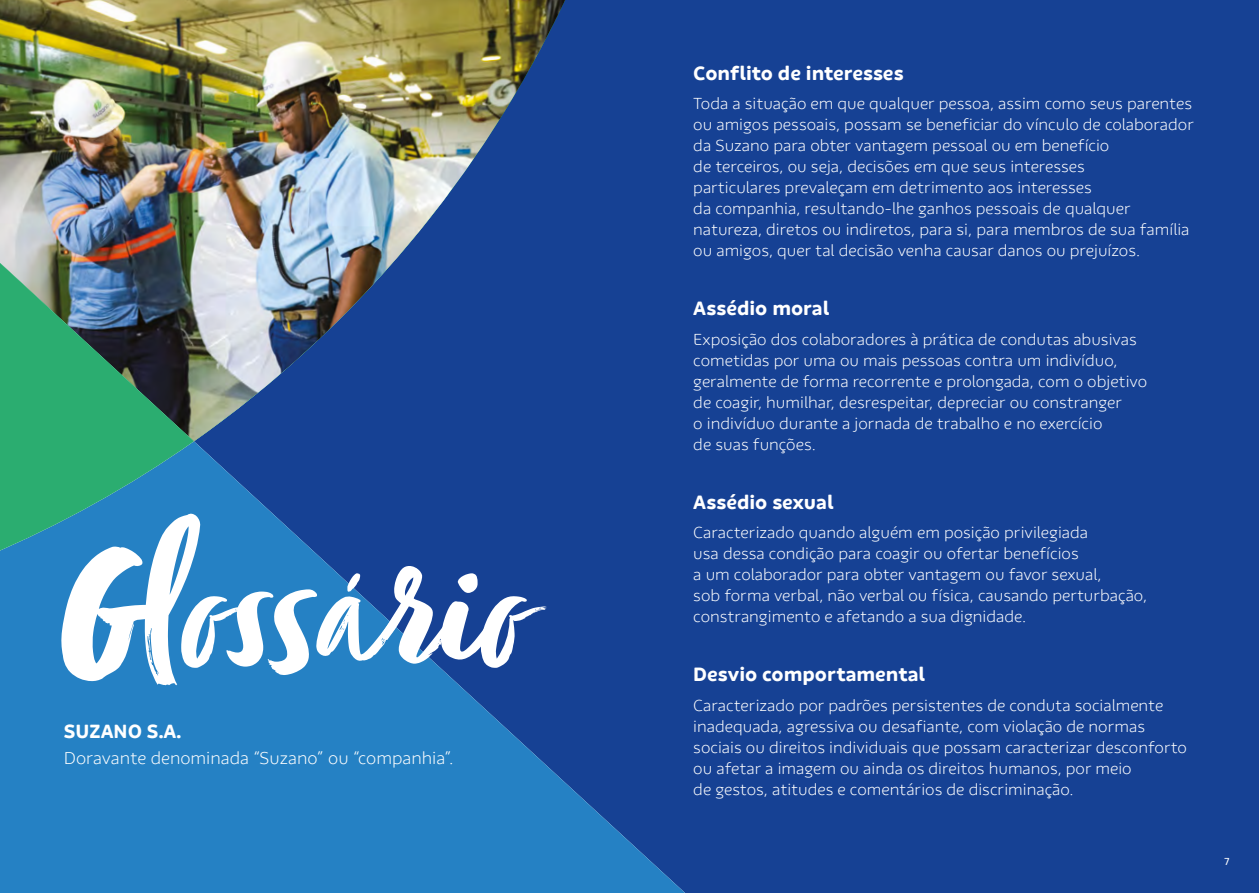
<style>
.page{position:relative;width:1259px;height:893px;background:#fff}
.page>*{position:absolute;margin:0;border:0;box-sizing:border-box;transform-origin:0 0}
.t1{font:198px "Zooja";color:#fff}
.t2{font:800 19.5px "Suzano Sans";color:#fff}
.t3{font:800 19.35px "Suzano Sans";color:#fff}
.t4{font:300 17.7px "Suzano Sans";color:#fff}
.t5{font:300 16.5px/21px "Suzano Sans";color:#fff}
.t6{font:10.5px "Suzano Sans";color:#fff}
</style>
<div class="page">
<div style="left:650px;top:0;width:609px;height:893px;background:#164194"></div>
<svg style="left:0;top:441px;width:747px;height:452px;background:#1e63ad"></svg>
<div style="left:565px;top:0;width:85px;height:441px;background:#164194"></div>
<img style="left:194px;top:0;width:371px;height:441px">
<img style="left:0;top:0;width:194px;height:649px">
<h1 class="t1" style="left:57px;top:508px;width:465px">Glossário</h1>
<p class="t3" style="left:64px;top:720px;width:119px">SUZANO S.A.</p>
<p class="t4" style="left:64px;top:748px;width:391px">Doravante denominada “Suzano” ou “companhia”.</p>
<p class="t2" style="left:693px;top:61px;width:212px">Conflito de interesses</p>
<p class="t5" style="left:693px;top:93px;width:502px">Toda a situação em que qualquer pessoa, assim como seus parentes ou amigos pessoais, possam se beneficiar do vínculo de colaborador da Suzano para obter vantagem pessoal ou em benefício<br>de terceiros, ou seja, decisões em que seus interesses<br>particulares prevaleçam em detrimento aos interesses<br>da companhia, resultando-lhe ganhos pessoais de qualquer natureza, diretos ou indiretos, para si, para membros de sua família ou amigos, quer tal decisão venha causar danos ou prejuízos.</p>
<p class="t2" style="left:693px;top:297px;width:137px">Assédio moral</p>
<p class="t5" style="left:693px;top:328px;width:455px">Exposição dos colaboradores à prática de condutas abusivas cometidas por uma ou mais pessoas contra um indivíduo, geralmente de forma recorrente e prolongada, com o objetivo de coagir, humilhar, desrespeitar, depreciar ou constranger<br>o indivíduo durante a jornada de trabalho e no exercício<br>de suas funções.</p>
<p class="t2" style="left:693px;top:490px;width:142px">Assédio sexual</p>
<p class="t5" style="left:693px;top:522px;width:455px">Caracterizado quando alguém em posição privilegiada<br>usa dessa condição para coagir ou ofertar benefícios<br>a um colaborador para obter vantagem ou favor sexual,<br>sob forma verbal, não verbal ou física, causando perturbação, constrangimento e afetando a sua dignidade.</p>
<p class="t2" style="left:693px;top:663px;width:233px">Desvio comportamental</p>
<p class="t5" style="left:693px;top:694px;width:495px">Caracterizado por padrões persistentes de conduta socialmente inadequada, agressiva ou desafiante, com violação de normas sociais ou direitos individuais que possam caracterizar desconforto ou afetar a imagem ou ainda os direitos humanos, por meio<br>de gestos, atitudes e comentários de discriminação.</p>
<p class="t6" style="left:1223px;top:855px;width:8px">7</p>
</div>
